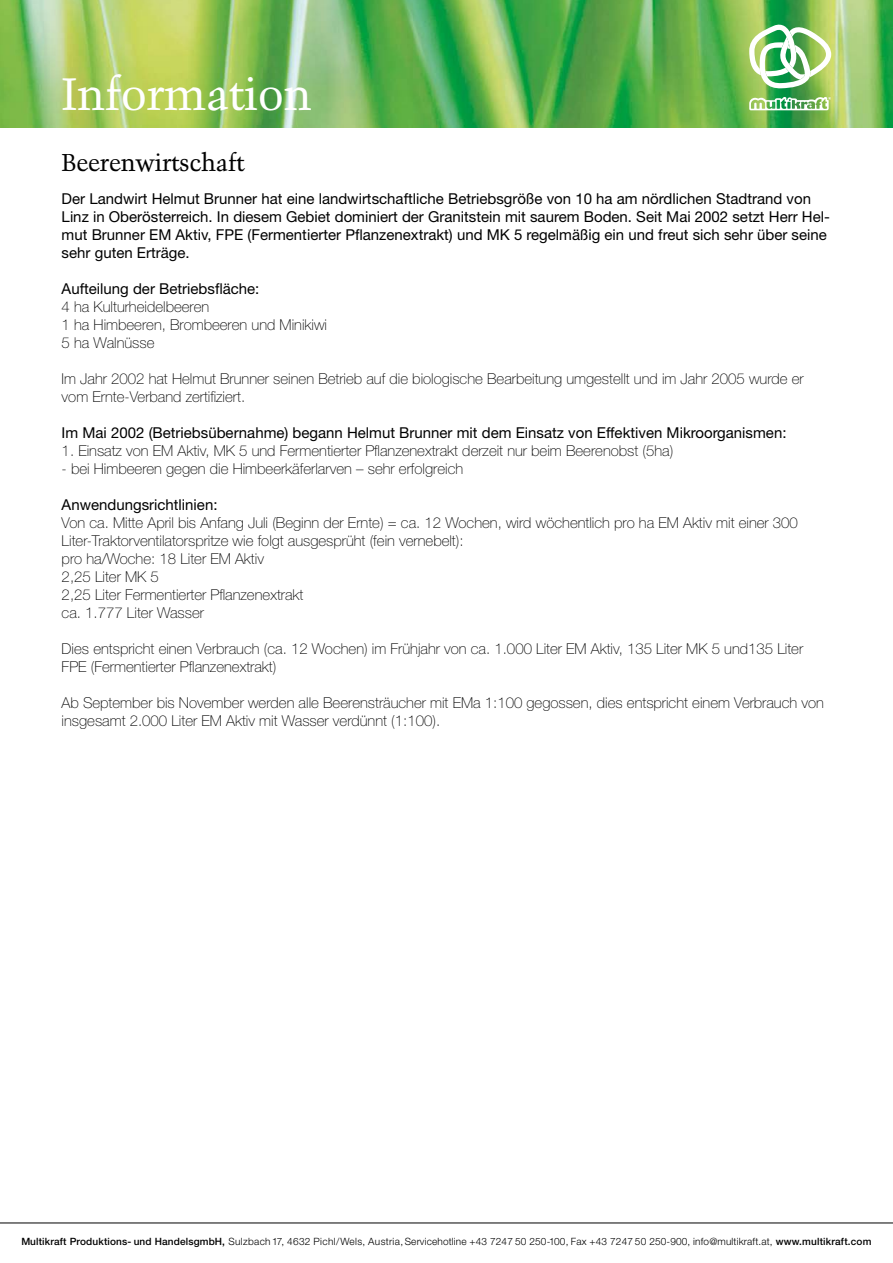
<style>
.page{position:relative;width:893px;height:1263px;background:#fff}
.page>*{position:absolute;margin:0;border:0;box-sizing:border-box;transform-origin:0 0}
.t1{font:45px "TR14";letter-spacing:.005em;color:#fff}
.t2{font:24px "TR14";color:#000}
.t3{font:100 15px/18px "Helvetica Neue";color:#000}
.t4{font:15px/18px "Helvetica Neue";color:#000}
.t5{font:300 10.05px "Helvetica Neue";letter-spacing:.015em;color:#000}
.s1{font-weight:500}
</style>
<div class="page">
<img style="left:0;top:0;width:893px;height:128px">
<svg style="left:749px;top:25px;width:82px;height:64px"></svg>
<svg style="left:749px;top:97px;width:82px;height:13px"></svg>
<hr style="left:0;top:1222px;width:893px;height:1px;background:#000">
<h1 class="t1" style="left:62px;top:68px;width:251px">Information</h1>
<h2 class="t2" style="left:62px;top:149px;width:184px">Beerenwirtschaft</h2>
<p class="t4" style="left:62px;top:190px;width:770px">Der Landwirt Helmut Brunner hat eine landwirtschaftliche Betriebsgröße von 10 ha am nördlichen Stadtrand von Linz in Oberösterreich. In diesem Gebiet dominiert der Granitstein mit saurem Boden. Seit Mai 2002 setzt Herr Hel&shy;mut Brunner EM Aktiv, FPE (Fermentierter Pflanzenextrakt) und MK 5 regelmäßig ein und freut sich sehr über seine sehr guten Erträge.</p>
<p class="t4" style="left:62px;top:280px;width:199px">Aufteilung der Betriebsfläche:</p>
<p class="t3" style="left:62px;top:298px;width:267px">4 ha Kulturheidelbeeren<br>1 ha Himbeeren, Brombeeren und Minikiwi<br>5 ha Walnüsse</p>
<p class="t3" style="left:62px;top:370px;width:744px">Im Jahr 2002 hat Helmut Brunner seinen Betrieb auf die biologische Bearbeitung umgestellt und im Jahr 2005 wurde er vom Ernte-Verband zertifiziert.</p>
<p class="t4" style="left:62px;top:424px;width:726px">Im Mai 2002 (Betriebsübernahme) begann Helmut Brunner mit dem Einsatz von Effektiven Mikroorganismen:</p>
<p class="t3" style="left:62px;top:442px;width:613px">1. Einsatz von EM Aktiv, MK 5 und Fermentierter Pflanzenextrakt derzeit nur beim Beerenobst (5ha)</p>
<p class="t3" style="left:62px;top:460px;width:403px">- bei Himbeeren gegen die Himbeerkäferlarven – sehr erfolgreich</p>
<p class="t4" style="left:62px;top:496px;width:157px">Anwendungsrichtlinien:</p>
<p class="t3" style="left:62px;top:514px;width:738px">Von ca. Mitte April bis Anfang Juli (Beginn der Ernte) = ca. 12 Wochen, wird wöchentlich pro ha EM Aktiv mit einer 300<br>Liter-Traktorventilatorspritze wie folgt ausgesprüht (fein vernebelt):<br>pro ha/Woche: 18 Liter EM Aktiv<br>2,25 Liter MK 5<br>2,25 Liter Fermentierter Pflanzenextrakt<br>ca. 1.777 Liter Wasser</p>
<p class="t3" style="left:62px;top:640px;width:743px">Dies entspricht einen Verbrauch (ca. 12 Wochen) im Frühjahr von ca. 1.000 Liter EM Aktiv, 135 Liter MK 5 und135 Liter<br>FPE (Fermentierter Pflanzenextrakt)</p>
<p class="t3" style="left:62px;top:694px;width:764px">Ab September bis November werden alle Beerensträucher mit EMa 1:100 gegossen, dies entspricht einem Verbrauch von insgesamt 2.000 Liter EM Aktiv mit Wasser verdünnt (1:100).</p>
<p class="t5" style="left:22px;top:1236px;width:851px"><span class="s1">Multikraft Produktions- und HandelsgmbH,</span> Sulzbach 17, 4632 Pichl/Wels, Austria, Servicehotline +43 7247 50 250-100, Fax +43 7247 50 250-900, info@multikraft.at, <span class="s1">www.multikraft.com</span></p>
</div>
